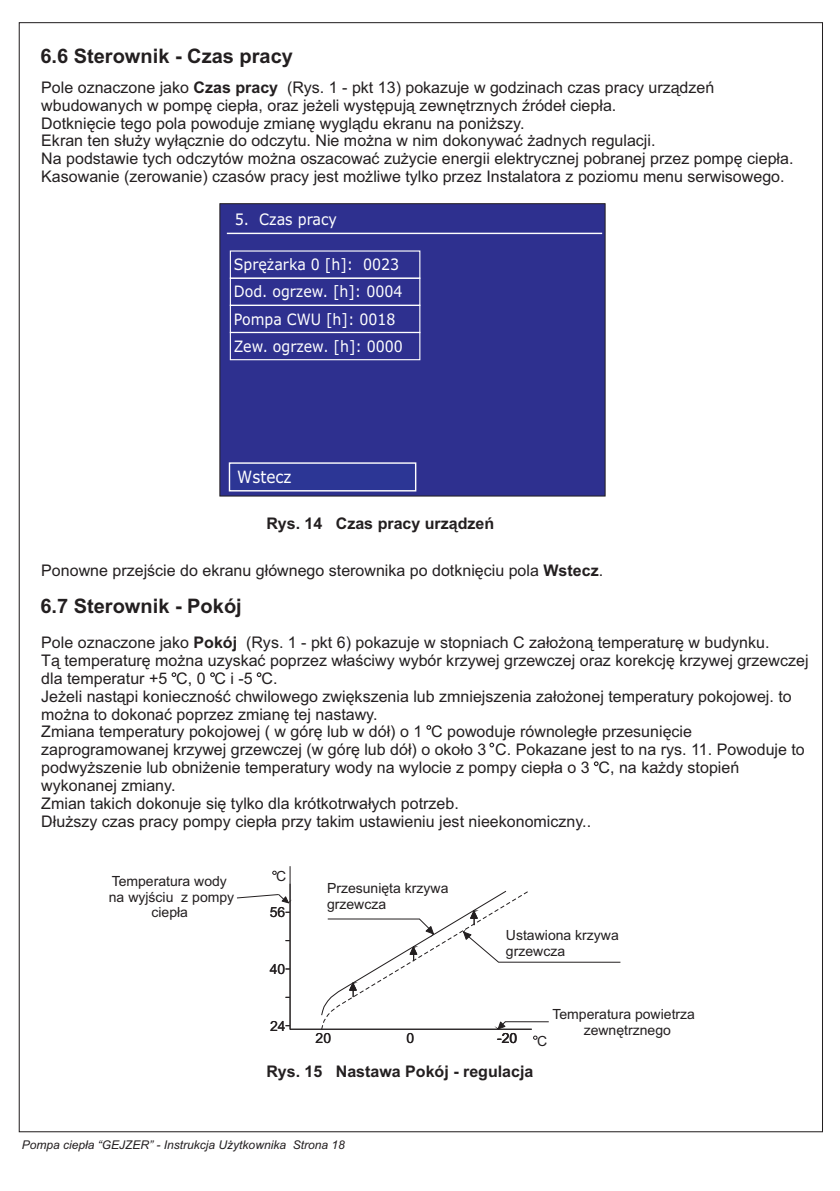
<style>
.page{position:relative;width:840px;height:1191px;background:#fff}
.page>*{position:absolute;margin:0;border:0;box-sizing:border-box;transform-origin:0 0}
.t1{font:700 20px "Arial";color:#231f20}
.t2{font:17px "Verdana";color:#fff;scale:.9 1}
.t3{font:16px/17.8px "Arial";color:#231f20}
.t4{font:700 16px "Arial";color:#231f20}
.t5{font:15.8px "Verdana";color:#fff;scale:.9 1}
.t6{font:15.6px "Verdana";color:#fff;scale:.9 1}
.t7{font:14px/15.6px "Arial";color:#231f20}
.t8{font:italic 12px "Arial";color:#231f20}
.s1{font-weight:700}
</style>
<div class="page">
<svg style="left:171px;top:672px;width:5px;height:5px"></svg>
<svg style="left:210px;top:672px;width:5px;height:5px"></svg>
<svg style="left:256px;top:672px;width:5px;height:5px"></svg>
<svg style="left:426px;top:725px;width:5px;height:5px"></svg>
<svg style="left:489px;top:742px;width:5px;height:5px"></svg>
<svg style="left:593px;top:761px;width:5px;height:5px"></svg>
<hr style="left:290px;top:1028px;width:241px;height:1px;background:#231f20">
<hr style="left:289px;top:866px;width:1px;height:163px;background:#231f20">
<svg style="left:272px;top:870px;width:4px;height:5px"></svg>
<svg style="left:237px;top:894px;width:52px;height:10px"></svg>
<svg style="left:320px;top:890px;width:300px;height:149px"></svg>
<div style="left:219px;top:203px;width:386px;height:293px;background:#2e308f"></div>
<svg style="left:228px;top:461px;width:189px;height:31px;background:#424a9f"></svg>
<hr style="left:227px;top:233px;width:374px;height:1px;background:#fff">
<div style="left:230px;top:332px;width:190px;height:28px;border:1px solid #fff"></div>
<div style="left:230px;top:305px;width:190px;height:28px;border:1px solid #fff"></div>
<div style="left:230px;top:277px;width:190px;height:29px;border:1px solid #fff"></div>
<div style="left:230px;top:250px;width:190px;height:29px;border:1px solid #fff"></div>
<p class="t1" style="left:40px;top:49px;width:254px">6.6 Sterownik - Czas pracy</p>
<p class="t3" style="left:41px;top:80px;width:238px">Pole oznaczone jako <span class="s1">Czas pracy</span></p>
<p class="t3" style="left:41px;top:80px;width:753px;text-indent:245px">(Rys. 1 - pkt 13) pokazuje w godzinach czas pracy urz¹dzeñ wbudowanych w pompê ciep³a, oraz je¿eli wystêpuj¹ zewnêtrznych Ÿróde³ ciep³a.<br>Dotkniêcie tego pola powoduje zmianê wygl¹du ekranu na poni¿szy.<br>Ekran ten s³u¿y wy³¹cznie do odczytu. Nie mo¿na w nim dokonywaæ ¿adnych regulacji.<br>Na podstawie tych odczytów mo¿na oszacowaæ zu¿ycie energii elektrycznej pobranej przez pompê ciep³a.<br>Kasowanie (zerowanie) czasów pracy jest mo¿liwe tylko przez Instalatora z poziomu menu serwisowego.</p>
<p class="t5" style="left:235px;top:212px;width:115px">5. Czas pracy</p>
<p class="t6" style="left:234px;top:258px;width:185px">Sprê¿arka 0 [h]: 0023</p>
<p class="t6" style="left:234px;top:285px;width:189px">Dod. ogrzew. [h]: 0004</p>
<p class="t6" style="left:234px;top:313px;width:181px">Pompa CWU [h]: 0018</p>
<p class="t6" style="left:234px;top:340px;width:189px">Zew. ogrzew. [h]: 0000</p>
<p class="t2" style="left:237px;top:470px;width:62px">Wstecz</p>
<p class="t4" style="left:266px;top:517px;width:229px">Rys. 14 Czas pracy urz¹dzeñ</p>
<p class="t3" style="left:41px;top:562px;width:563px">Ponowne przejœcie do ekranu g³ównego sterownika po dotkniêciu pola <span class="s1">Wstecz</span>.</p>
<p class="t1" style="left:40px;top:599px;width:203px">6.7 Sterownik - Pokój</p>
<p class="t3" style="left:41px;top:635px;width:197px">Pole oznaczone jako <span class="s1">Pokój</span></p>
<p class="t3" style="left:41px;top:635px;width:768px;text-indent:205px">(Rys. 1 - pkt 6) pokazuje w stopniach C za³o¿on¹ temperaturê w budynku.<br>T¹ temperaturê mo¿na uzyskaæ poprzez w³aœciwy wybór krzywej grzewczej oraz korekcjê krzywej grzewczej dla temperatur +5 C, 0 C i -5 C.<br>Je¿eli nast¹pi koniecznoœæ chwilowego zwiêkszenia lub zmniejszenia za³o¿onej temperatury pokojowej. to mo¿na to dokonaæ poprzez zmianê tej nastawy.<br>Zmiana temperatury pokojowej ( w górê lub w dó³) o 1 C powoduje równoleg³e przesuniêcie zaprogramowanej krzywej grzewczej (w górê lub dó³) o oko³o 3 C. Pokazane jest to na rys. 11. Powoduje to podwy¿szenie lub obni¿enie temperatury wody na wylocie z pompy ciep³a o 3 C, na ka¿dy stopieñ wykonanej zmiany.<br>Zmian takich dokonuje siê tylko dla krótkotrwa³ych potrzeb.<br>D³u¿szy czas pracy pompy ciep³a przy takim ustawieniu jest nieekonomiczny..</p>
<p class="t7" style="left:112px;top:874px;width:117px">Temperatura wody</p>
<p class="t7" style="left:276px;top:869px;width:12px">C</p>
<p class="t7" style="left:109px;top:890px;width:127px;text-align:center">na wyjœciu z pompy ciep³a</p>
<p class="t7" style="left:270px;top:905px;width:17px">56</p>
<p class="t7" style="left:269px;top:962px;width:17px">40</p>
<p class="t7" style="left:270px;top:1020px;width:17px">24</p>
<p class="t7" style="left:327px;top:881px;width:123px">Przesuniêta krzywa grzewcza</p>
<p class="t7" style="left:315px;top:1031px;width:17px">20</p>
<p class="t7" style="left:406px;top:1031px;width:9px">0</p>
<p class="t7" style="left:505px;top:928px;width:114px">Ustawiona krzywa grzewcza</p>
<p class="t7" style="left:552px;top:1007px;width:144px">Temperatura powietrza</p>
<p class="t7" style="left:497px;top:1031px;width:22px">-20</p>
<p class="t7" style="left:536px;top:1034px;width:12px">C</p>
<p class="t7" style="left:583px;top:1023px;width:89px">zewnêtrznego</p>
<p class="t4" style="left:266px;top:1065px;width:268px">Rys. 15 Nastawa Pokój - regulacja</p>
<p class="t8" style="left:22px;top:1140px;width:324px">Pompa ciep³a “GEJZER” - Instrukcja U¿ytkownika Strona 18</p>
</div>
